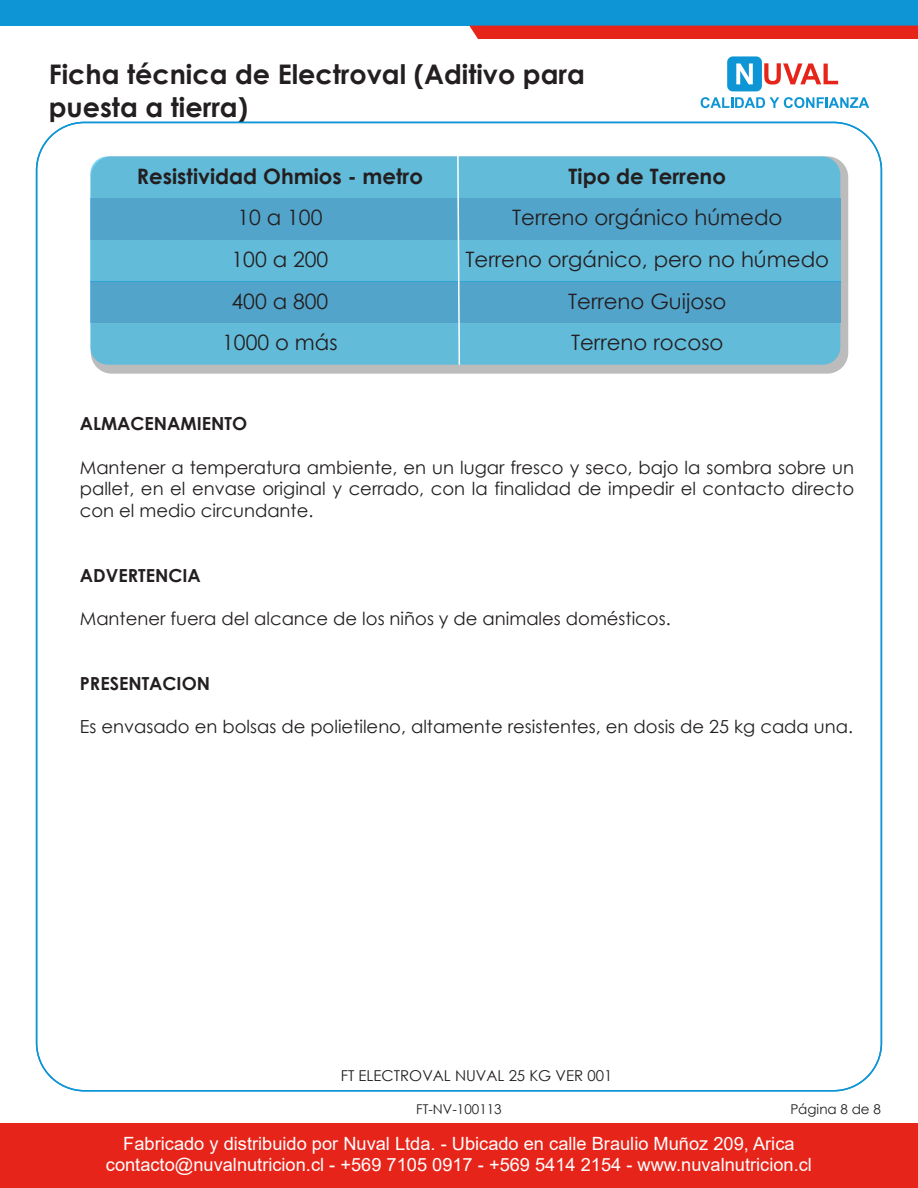
<style>
.page{position:relative;width:918px;height:1188px;background:#fff}
.page>*{position:absolute;margin:0;border:0;box-sizing:border-box;transform-origin:0 0}
.t1{font:700 27px/32.4px "Century Gothic";color:#231f20}
.t2{font:21.3px/41.7px "Century Gothic";color:#231f20;text-align:center}
.t3{font:700 21.3px "Century Gothic";color:#231f20}
.t4{font:18.3px/21.9px "Arial";color:#fff;text-align:center}
.t5{font:18px/21.6px "Century Gothic";color:#231f20;text-align:justify}
.t6{font:700 18px "Century Gothic";color:#231f20}
.t7{font:15px "Century Gothic";color:#231f20}
.t8{font:13.5px "Century Gothic";color:#231f20}
</style>
<div class="page">
<div style="left:0;top:0;width:918px;height:26px;background:#0d95d5"></div>
<div style="left:0;top:1124px;width:918px;height:64px;background:#e72419"></div>
<div style="left:469px;top:26px;width:449px;height:13px;background:#e72419"></div>
<div style="left:727px;top:56px;width:35px;height:35px;background:#0d95d5;border-radius:6px"></div>
<svg style="left:736px;top:63px;width:17px;height:21px"></svg>
<svg style="left:764px;top:63px;width:74px;height:22px"></svg>
<svg style="left:701px;top:97px;width:168px;height:11px"></svg>
<div style="left:91px;top:156px;width:757px;height:218px;background:#bdbcbc;border-radius:21px"></div>
<svg style="left:90px;top:156px;width:750px;height:210px;background:#5db2d4"></svg>
<h1 class="t1" style="left:49px;top:57px;width:538px">Ficha técnica de Electroval (Aditivo para puesta a tierra)</h1>
<p class="t3" style="left:137px;top:160px;width:288px">Resistividad Ohmios - metro</p>
<p class="t2" style="left:222px;top:196px;width:117px">10 a 100<br>100 a 200<br>400 a 800<br>1000 o más</p>
<p class="t3" style="left:569px;top:160px;width:159px">Tipo de Terreno</p>
<p class="t2" style="left:466px;top:196px;width:365px">Terreno orgánico húmedo<br>Terreno orgánico, pero no húmedo<br>Terreno Guijoso<br>Terreno rocoso</p>
<p class="t6" style="left:80px;top:410px;width:169px">ALMACENAMIENTO</p>
<p class="t5" style="left:80px;top:456px;width:776px">Mantener a temperatura ambiente, en un lugar fresco y seco, bajo la sombra sobre un pallet, en el envase original y cerrado, con la finalidad de impedir el contacto directo con el medio circundante.</p>
<p class="t6" style="left:80px;top:561px;width:122px">ADVERTENCIA</p>
<p class="t5" style="left:80px;top:607px;width:592px">Mantener fuera del alcance de los niños y de animales domésticos.</p>
<p class="t6" style="left:80px;top:669px;width:132px">PRESENTACION</p>
<p class="t5" style="left:80px;top:715px;width:775px">Es envasado en bolsas de polietileno, altamente resistentes, en dosis de 25 kg cada una.</p>
<p class="t7" style="left:341px;top:1065px;width:273px">FT ELECTROVAL NUVAL 25 KG VER 001</p>
<p class="t8" style="left:416px;top:1099px;width:87px">FT-NV-100113</p>
<p class="t8" style="left:790px;top:1099px;width:92px">Página 8 de 8</p>
<p class="t4" style="left:106px;top:1132px;width:708px">Fabricado y distribuido por Nuval Ltda. - Ubicado en calle Braulio Muñoz 209, Arica contacto@nuvalnutricion.cl - +569 7105 0917 - +569 5414 2154 - www.nuvalnutricion.cl</p>
</div>
